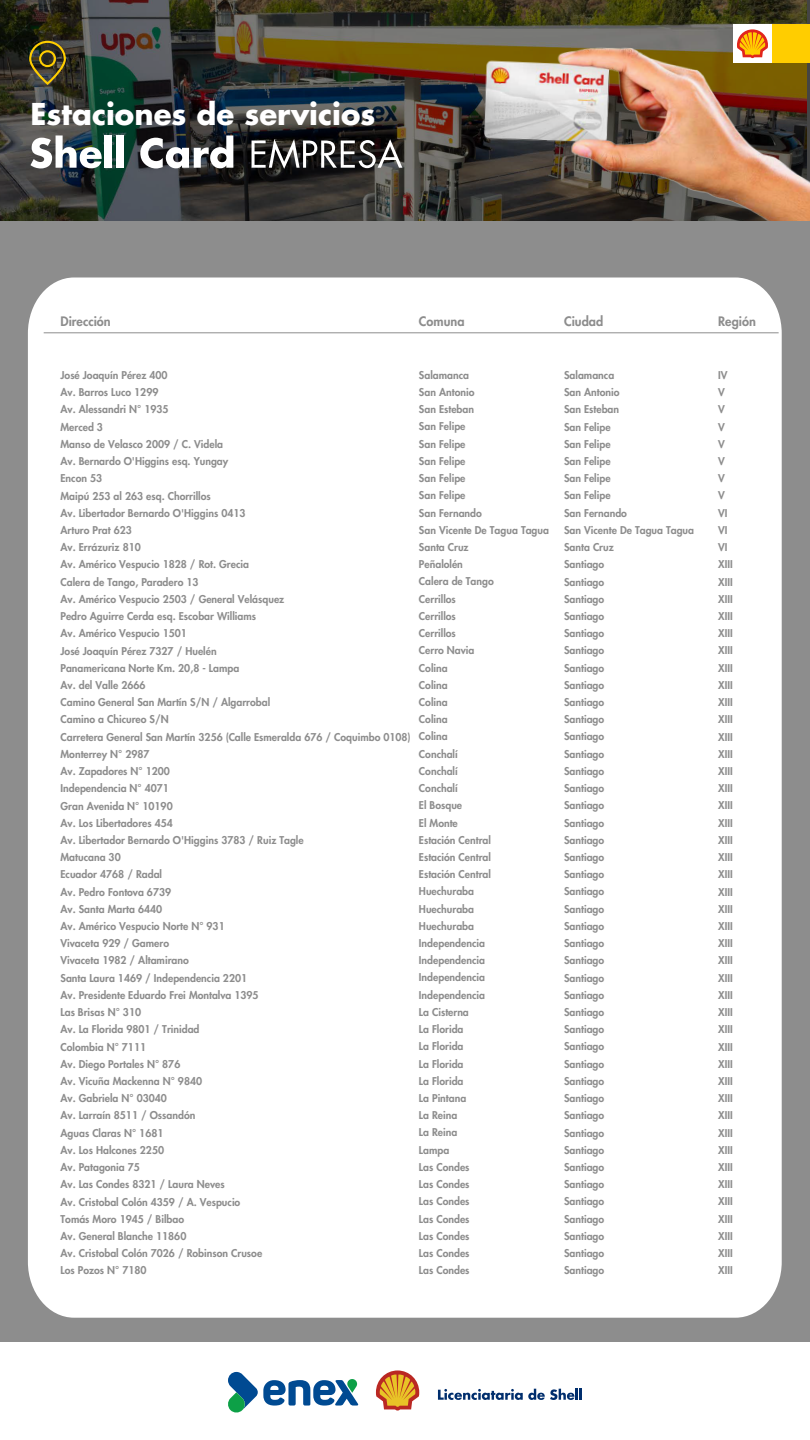
<style>
.page{position:relative;width:810px;height:1440px;background:#fff}
.page>*{position:absolute;margin:0;border:0;box-sizing:border-box;transform-origin:0 0}
.t1{font:700 29.25px "Futura Std";color:#fff}
.t2{font:800 12.75px "Futura Std";color:#8d8d8d}
.t3{font:800 10.5px/17.2px "Futura Std";color:#8d8d8d}
</style>
<div class="page">
<div style="left:1px;top:0;width:809px;height:1440px;background:#8d8d8d"></div>
<img style="left:0;top:0;width:810px;height:220px">
<img style="left:481px;top:45px;width:329px;height:175px">
<svg style="left:29px;top:41px;width:37px;height:44px;background:#5e5424"></svg>
<svg style="left:30px;top:135px;width:72px;height:33px;background:#8e999c"></svg>
<div style="left:105px;top:135px;width:7px;height:33px;background:#fff"></div>
<div style="left:117px;top:135px;width:7px;height:33px;background:#fff"></div>
<svg style="left:140px;top:135px;width:93px;height:33px;background:#838487"></svg>
<svg style="left:252px;top:139px;width:150px;height:30px;background:#5e5d5c"></svg>
<div style="left:733px;top:24px;width:39px;height:39px;background:#fff"></div>
<div style="left:772px;top:24px;width:38px;height:39px;background:#ffcd00"></div>
<svg style="left:737px;top:29px;width:31px;height:29px"></svg>
<div style="left:28px;top:277px;width:754px;height:1041px;background:#fff"></div>
<hr style="left:44px;top:332px;width:735px;height:1px;background:#8d8d8d">
<div style="left:0;top:1343px;width:810px;height:97px;background:#fff"></div>
<svg style="left:376px;top:1370px;width:43px;height:41px"></svg>
<svg style="left:438px;top:1389px;width:144px;height:11px"></svg>
<svg style="left:228px;top:1372px;width:131px;height:41px"></svg>
<h1 class="t1" style="left:30px;top:94px;width:347px">Estaciones de servicios</h1>
<p class="t2" style="left:61px;top:313px;width:52px">Dirección</p>
<p class="t2" style="left:419px;top:313px;width:47px">Comuna</p>
<p class="t2" style="left:564px;top:313px;width:41px">Ciudad</p>
<p class="t2" style="left:718px;top:313px;width:39px">Región</p>
<p class="t3" style="left:61px;top:367px;width:351px">José Joaquín Pérez 400<br>Av. Barros Luco 1299<br>Av. Alessandri N° 1935<br>Merced 3<br>Manso de Velasco 2009 / C. Videla<br>Av. Bernardo O'Higgins esq. Yungay<br>Encon 53<br>Maipú 253 al 263 esq. Chorrillos<br>Av. Libertador Bernardo O'Higgins 0413<br>Arturo Prat 623<br>Av. Errázuriz 810<br>Av. Américo Vespucio 1828 / Rot. Grecia<br>Calera de Tango, Paradero 13<br>Av. Américo Vespucio 2503 / General Velásquez<br>Pedro Aguirre Cerda esq. Escobar Williams<br>Av. Américo Vespucio 1501<br>José Joaquín Pérez 7327 / Huelén<br>Panamericana Norte Km. 20,8 - Lampa<br>Av. del Valle 2666<br>Camino General San Martín S/N / Algarrobal<br>Camino a Chicureo S/N<br>Carretera General San Martín 3256 (Calle Esmeralda 676 / Coquimbo 0108)<br>Monterrey N° 2987<br>Av. Zapadores N° 1200<br>Independencia N° 4071<br>Gran Avenida N° 10190<br>Av. Los Libertadores 454<br>Av. Libertador Bernardo O'Higgins 3783 / Ruiz Tagle<br>Matucana 30<br>Ecuador 4768 / Radal<br>Av. Pedro Fontova 6739<br>Av. Santa Marta 6440<br>Av. Américo Vespucio Norte N° 931<br>Vivaceta 929 / Gamero<br>Vivaceta 1982 / Altamirano<br>Santa Laura 1469 / Independencia 2201<br>Av. Presidente Eduardo Frei Montalva 1395<br>Las Brisas N° 310<br>Av. La Florida 9801 / Trinidad<br>Colombia N° 7111<br>Av. Diego Portales N° 876<br>Av. Vicuña Mackenna N° 9840<br>Av. Gabriela N° 03040<br>Av. Larraín 8511 / Ossandón<br>Aguas Claras N° 1681<br>Av. Los Halcones 2250<br>Av. Patagonia 75<br>Av. Las Condes 8321 / Laura Neves<br>Av. Cristobal Colón 4359 / A. Vespucio<br>Tomás Moro 1945 / Bilbao<br>Av. General Blanche 11860<br>Av. Cristobal Colón 7026 / Robinson Crusoe<br>Los Pozos N° 7180</p>
<p class="t3" style="left:419px;top:366px;width:132px">Salamanca<br>San Antonio<br>San Esteban<br>San Felipe<br>San Felipe<br>San Felipe<br>San Felipe<br>San Felipe<br>San Fernando<br>San Vicente De Tagua Tagua<br>Santa Cruz<br>Peñalolén<br>Calera de Tango<br>Cerrillos<br>Cerrillos<br>Cerrillos<br>Cerro Navia<br>Colina<br>Colina<br>Colina<br>Colina<br>Colina<br>Conchalí<br>Conchalí<br>Conchalí<br>El Bosque<br>El Monte<br>Estación Central<br>Estación Central<br>Estación Central<br>Huechuraba<br>Huechuraba<br>Huechuraba<br>Independencia<br>Independencia<br>Independencia<br>Independencia<br>La Cisterna<br>La Florida<br>La Florida<br>La Florida<br>La Florida<br>La Pintana<br>La Reina<br>La Reina<br>Lampa<br>Las Condes<br>Las Condes<br>Las Condes<br>Las Condes<br>Las Condes<br>Las Condes<br>Las Condes</p>
<p class="t3" style="left:564px;top:366px;width:132px">Salamanca<br>San Antonio<br>San Esteban<br>San Felipe<br>San Felipe<br>San Felipe<br>San Felipe<br>San Felipe<br>San Fernando<br>San Vicente De Tagua Tagua<br>Santa Cruz<br>Santiago<br>Santiago<br>Santiago<br>Santiago<br>Santiago<br>Santiago<br>Santiago<br>Santiago<br>Santiago<br>Santiago<br>Santiago<br>Santiago<br>Santiago<br>Santiago<br>Santiago<br>Santiago<br>Santiago<br>Santiago<br>Santiago<br>Santiago<br>Santiago<br>Santiago<br>Santiago<br>Santiago<br>Santiago<br>Santiago<br>Santiago<br>Santiago<br>Santiago<br>Santiago<br>Santiago<br>Santiago<br>Santiago<br>Santiago<br>Santiago<br>Santiago<br>Santiago<br>Santiago<br>Santiago<br>Santiago<br>Santiago<br>Santiago</p>
<p class="t3" style="left:718px;top:366px;width:16px">IV<br>V<br>V<br>V<br>V<br>V<br>V<br>V<br>VI<br>VI<br>VI<br>XIII<br>XIII<br>XIII<br>XIII<br>XIII<br>XIII<br>XIII<br>XIII<br>XIII<br>XIII<br>XIII<br>XIII<br>XIII<br>XIII<br>XIII<br>XIII<br>XIII<br>XIII<br>XIII<br>XIII<br>XIII<br>XIII<br>XIII<br>XIII<br>XIII<br>XIII<br>XIII<br>XIII<br>XIII<br>XIII<br>XIII<br>XIII<br>XIII<br>XIII<br>XIII<br>XIII<br>XIII<br>XIII<br>XIII<br>XIII<br>XIII<br>XIII</p>
</div>
